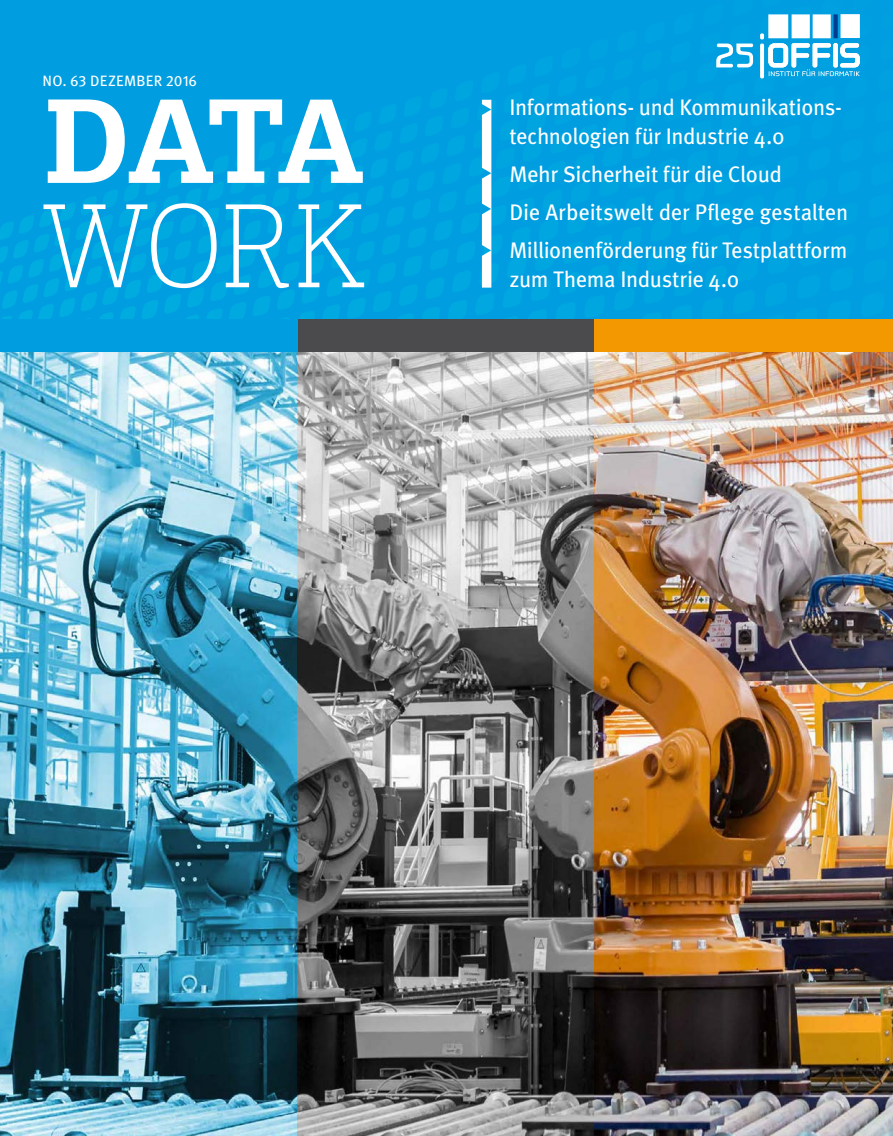
<style>
.page{position:relative;width:893px;height:1136px;background:#fff}
.page>*{position:absolute;margin:0;border:0;box-sizing:border-box;transform-origin:0 0}
.t1{font:700 121.05px "PF Agora Slab Pro";color:#fff}
.t2{font:100 121.05px "PF Agora Slab Pro";color:#fff}
.t3{font:22.5px/38.2px "Meta OT";letter-spacing:-.02em;color:#fff}
.t4{font:15px "Meta OT";letter-spacing:.015em;color:#fff}
</style>
<div class="page">
<img style="left:0;top:0;width:893px;height:319px">
<svg style="left:482px;top:100px;width:9px;height:187px"></svg>
<svg style="left:716px;top:44px;width:37px;height:23px"></svg>
<svg style="left:760px;top:14px;width:100px;height:62px"></svg>
<svg style="left:760px;top:44px;width:4px;height:34px"></svg>
<img style="left:0;top:351px;width:298px;height:784px">
<img style="left:298px;top:351px;width:595px;height:784px">
<div style="left:298px;top:319px;width:297px;height:32px;background:#4b4b4d"></div>
<div style="left:0;top:319px;width:298px;height:32px;background:#009ee0"></div>
<div style="left:595px;top:319px;width:298px;height:32px;background:#f39800"></div>
<p class="t4" style="left:43px;top:71px;width:156px">NO. 63 DEZEMBER 2016</p>
<h1 class="t1" style="left:43px;top:64px;width:324px">DATA</h1>
<h1 class="t2" style="left:43px;top:177px;width:324px">WORK</h1>
<p class="t3" style="left:509px;top:93px;width:334px;line-height:28.5px">Informations- und Kommunikations&shy;technologien für Industrie 4.0</p>
<p class="t3" style="left:509px;top:155px;width:340px">Mehr Sicherheit für die Cloud<br>Die Arbeitswelt der Pflege gestalten<br>Millionenförderung für Testplattform</p>
<p class="t3" style="left:509px;top:260px;width:231px">zum Thema Industrie 4.0</p>
</div>
